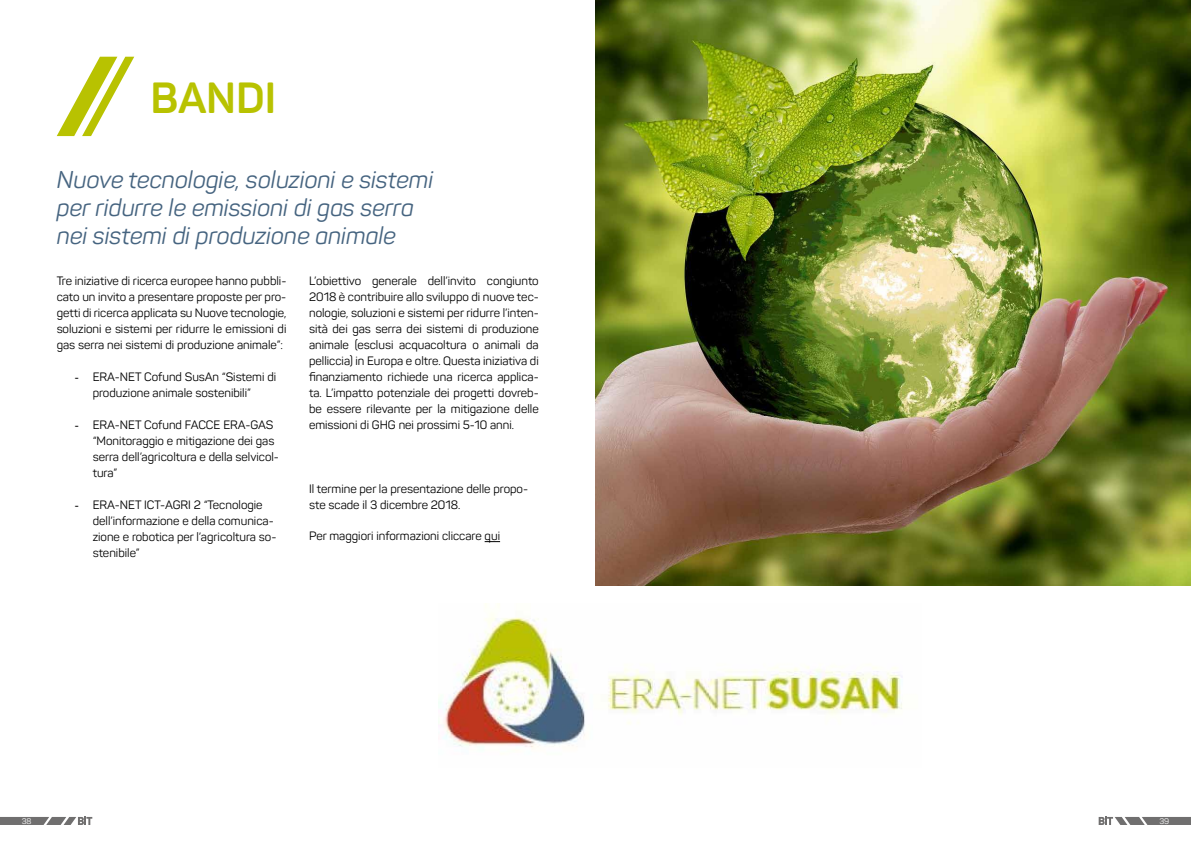
<style>
.page{position:relative;width:1191px;height:842px;background:#fff}
.page>*{position:absolute;margin:0;border:0;box-sizing:border-box;transform-origin:0 0}
.t1{font:700 43px "Panton";color:#b8c201}
.t2{font:italic 24px/28px "Panton";color:#466480}
.t3{font:12px/16px "Panton";color:#000}
.t4{font:8.1px "Panton";color:#fff}
.s1{font-family:"Times New Roman"}
</style>
<div class="page">
<img style="left:438px;top:603px;width:464px;height:146px">
<svg style="left:484px;top:541px;width:16px;height:1px"></svg>
<img style="left:595px;top:0;width:596px;height:585px">
<svg style="left:57px;top:57px;width:77px;height:79px"></svg>
<svg style="left:1098px;top:817px;width:93px;height:8px"></svg>
<svg style="left:0;top:817px;width:92px;height:8px"></svg>
<h1 class="t1" style="left:150px;top:71px;width:127px">BANDI</h1>
<h2 class="t2" style="left:57px;top:166px;width:378px">Nuove tecnologie, soluzioni e sistemi per ridurre le emissioni di gas serra nei sistemi di produzione animale</h2>
<p class="t3" style="left:57px;top:273px;width:231px;text-align:justify">Tre iniziative di ricerca europee hanno pubbli&shy;cato un invito a presentare proposte per pro&shy;getti di ricerca applicata su Nuove tecnologie, soluzioni e sistemi per ridurre le emissioni di gas serra nei sistemi di produzione animale”:</p>
<p class="t3" style="left:93px;top:369px;width:185px;text-indent:-18px"><span class="s1">-</span> ERA-NET Cofund SusAn “Sistemi di produzione animale sostenibili”</p>
<p class="t3" style="left:93px;top:417px;width:188px;text-indent:-18px"><span class="s1">-</span> ERA-NET Cofund FACCE ERA-GAS “Monitoraggio e mitigazione dei gas serra dell’agricoltura e della selvicol&shy;tura”</p>
<p class="t3" style="left:93px;top:497px;width:185px;text-indent:-18px"><span class="s1">-</span> ERA-NET ICT-AGRI 2 “Tecnologie dell’informazione e della comunica&shy;zione e robotica per l’agricoltura so&shy;stenibile”</p>
<p class="t3" style="left:309px;top:273px;width:231px;text-align:justify">L’obiettivo generale dell’invito congiunto 2018 è contribuire allo sviluppo di nuove tec&shy;nologie, soluzioni e sistemi per ridurre l’inten&shy;sità dei gas serra dei sistemi di produzione animale (esclusi acquacoltura o animali da pelliccia) in Europa e oltre. Questa iniziativa di finanziamento richiede una ricerca applica&shy;ta. L’impatto potenziale dei progetti dovreb&shy;be essere rilevante per la mitigazione delle emissioni di GHG nei prossimi 5-10 anni.</p>
<p class="t3" style="left:309px;top:481px;width:221px">Il termine per la presentazione delle propo&shy;ste scade il 3 dicembre 2018.</p>
<p class="t3" style="left:309px;top:528px;width:192px">Per maggiori informazioni cliccare qui</p>
<p class="t4" style="left:22px;top:816px;width:11px">38</p>
<p class="t4" style="left:1159px;top:816px;width:11px">39</p>
</div>
